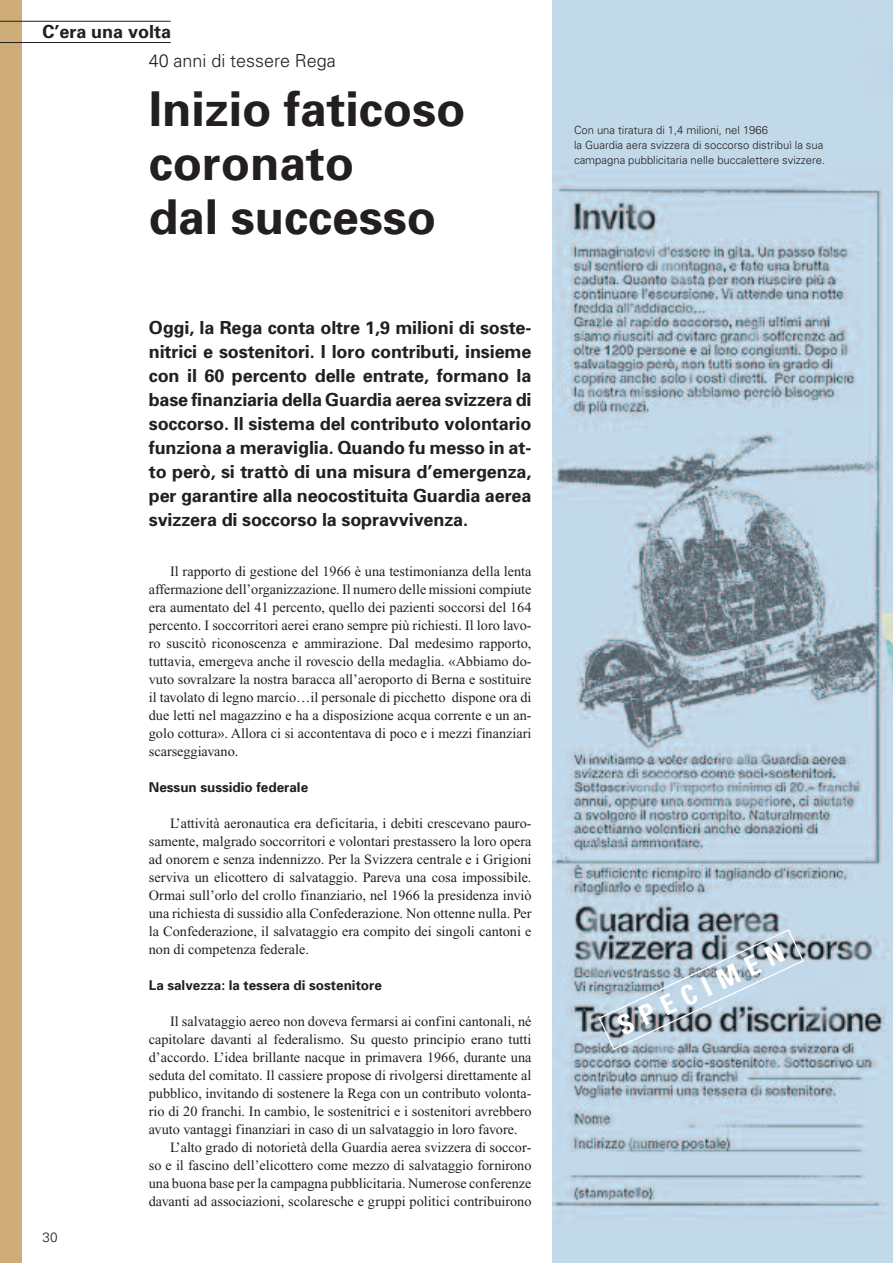
<style>
.page{position:relative;width:893px;height:1263px;background:#fff}
.page>*{position:absolute;margin:0;border:0;box-sizing:border-box;transform-origin:0 0}
.t1{font:700 48px/54px "Univers";color:#231f20}
.t2{font:700 condensed 27.3px "Univers";color:#fff}
.t3{font:700 18px/24px "Univers";letter-spacing:-.005em;color:#231f20;text-align:justify}
.t4{font:300 18px "Univers";color:#231f20}
.t5{font:14.25px/18px "Times New Roman";color:#231f20;text-align:justify}
.t6{font:700 13.5px "Univers";color:#231f20}
.t7{font:300 13.5px "Univers";color:#231f20}
.t8{font:300 11.25px/15px "Univers";color:#231f20}
</style>
<div class="page">
<img style="left:553px;top:0;width:340px;height:1263px">
<div style="left:0;top:0;width:21px;height:1263px;background:#cfad78"></div>
<hr style="left:0;top:21px;width:171px;height:1px;background:#231f20">
<hr style="left:0;top:42px;width:171px;height:1px;background:#231f20">
<svg style="left:598px;top:928px;width:207px;height:123px;background:#a3b4c0"></svg>
<p class="t3" style="left:43px;top:22px;width:130px">C’era una volta</p>
<p class="t4" style="left:149px;top:54px;width:189px">40 anni di tessere Rega</p>
<h1 class="t1" style="left:149px;top:86px;width:318px">Inizio faticoso coronato<br>dal successo</h1>
<p class="t3" style="left:149px;top:317px;width:384px">Oggi, la Rega conta oltre 1,9 milioni di soste&shy;nitrici e sostenitori. I loro contributi, insieme con il 60 percento delle entrate, formano la base finanziaria della Guardia aerea svizzera di soccorso. Il sistema del contributo volontario funziona a meraviglia. Quando fu messo in at&shy;to però, si trattò di una misura d’emergenza, per garantire alla neocostituita Guardia aerea svizzera di soccorso la sopravvivenza.</p>
<p class="t7" style="left:43px;top:1232px;width:17px">30</p>
<p class="t5" style="left:149px;top:564px;width:384px;text-indent:21px">Il rapporto di gestione del 1966 è una testimonianza della lenta affermazione dell’organizzazione. Il numero delle missioni compiute era aumentato del 41 percento, quello dei pazienti soccorsi del 164 percento. I soccorritori aerei erano sempre più richiesti. Il loro lavo&shy;ro suscitò riconoscenza e ammirazione. Dal medesimo rapporto, tuttavia, emergeva anche il rovescio della medaglia. «Abbiamo do&shy;vuto sovralzare la nostra baracca all’aeroporto di Berna e sostituire il tavolato di legno marcio…il personale di picchetto dispone ora di due letti nel magazzino e ha a disposizione acqua corrente e un an&shy;golo cottura». Allora ci si accontentava di poco e i mezzi finanziari scarseggiavano.</p>
<p class="t6" style="left:149px;top:782px;width:161px">Nessun sussidio federale</p>
<p class="t5" style="left:149px;top:816px;width:384px;text-indent:21px">L’attività aeronautica era deficitaria, i debiti crescevano pauro&shy;samente, malgrado soccorritori e volontari prestassero la loro opera ad onorem e senza indennizzo. Per la Svizzera centrale e i Grigioni serviva un elicottero di salvataggio. Pareva una cosa impossibile.<br>Ormai sull’orlo del crollo finanziario, nel 1966 la presidenza inviò una richiesta di sussidio alla Confederazione. Non ottenne nulla. Per la Confederazione, il salvataggio era compito dei singoli cantoni e non di competenza federale.</p>
<p class="t6" style="left:149px;top:980px;width:235px">La salvezza: la tessera di sostenitore</p>
<p class="t5" style="left:170px;top:1014px;width:363px">Il salvataggio aereo non doveva fermarsi ai confini cantonali, né</p>
<p class="t5" style="left:149px;top:1032px;width:384px">capitolare davanti al federalismo. Su questo principio erano tutti</p>
<p class="t5" style="left:149px;top:1050px;width:384px">d’accordo. L’idea brillante nacque in primavera 1966, durante una</p>
<p class="t5" style="left:149px;top:1068px;width:384px">seduta del comitato. Il cassiere propose di rivolgersi direttamente al</p>
<p class="t5" style="left:149px;top:1086px;width:384px">pubblico, invitando di sostenere la Rega con un contributo volonta-</p>
<p class="t5" style="left:149px;top:1104px;width:384px">rio di 20 franchi. In cambio, le sostenitrici e i sostenitori avrebbero</p>
<p class="t5" style="left:149px;top:1122px;width:370px">avuto vantaggi finanziari in caso di un salvataggio in loro favore.</p>
<p class="t5" style="left:170px;top:1140px;width:363px">L’alto grado di notorietà della Guardia aerea svizzera di soccor-</p>
<p class="t5" style="left:149px;top:1158px;width:384px">so e il fascino dell’elicottero come mezzo di salvataggio fornirono</p>
<p class="t5" style="left:149px;top:1176px;width:384px">una buona base per la campagna pubblicitaria. Numerose conferenze</p>
<p class="t5" style="left:149px;top:1194px;width:384px">davanti ad associazioni, scolaresche e gruppi politici contribuirono</p>
<p class="t8" style="left:574px;top:123px;width:253px">Con una tiratura di 1,4 milioni, nel 1966<br>la Guardia aera svizzera di soccorso distribuì la sua campagna pubblicitaria nelle buccalettere svizzere.</p>
<h2 class="t2" style="left:615px;top:1018px;width:182px;rotate:-25deg">SPECIMEN</h2>
</div>
